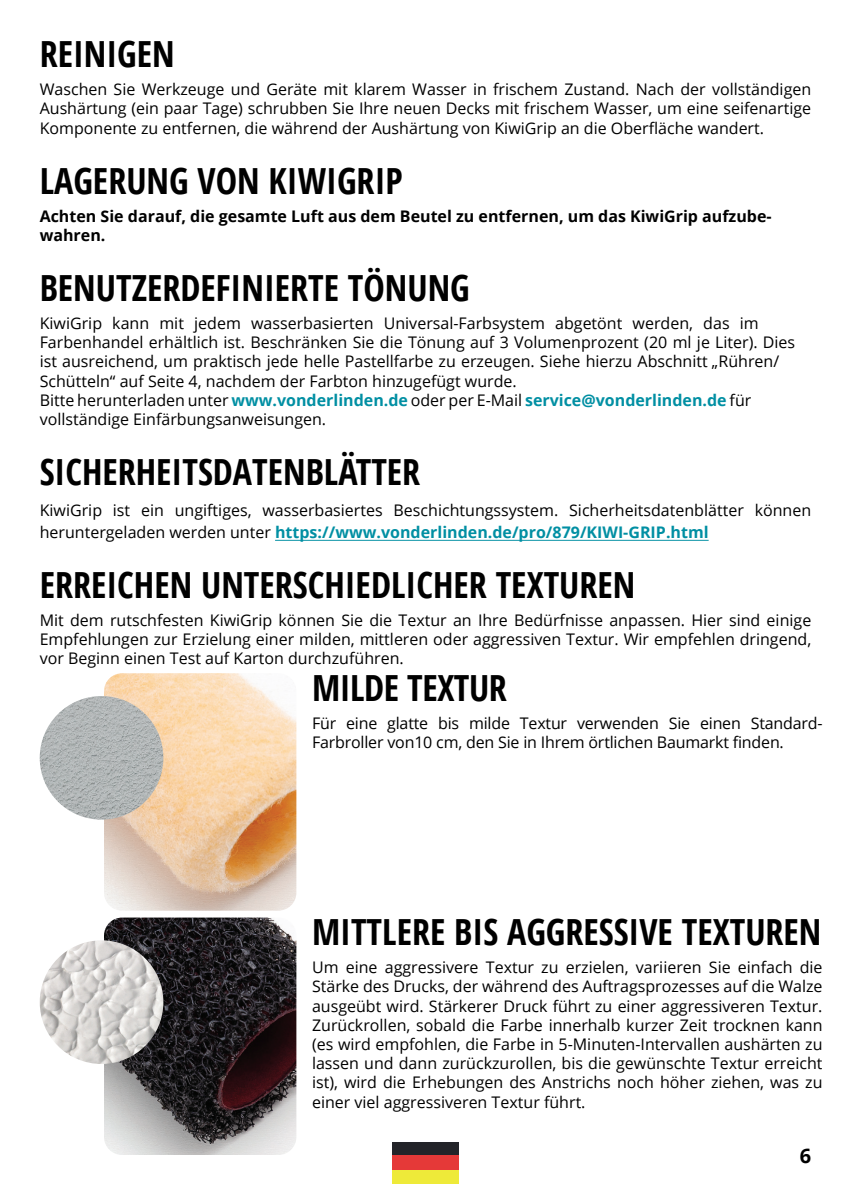
<style>
.page{position:relative;width:851px;height:1191px;background:#fff}
.page>*{position:absolute;margin:0;border:0;box-sizing:border-box;transform-origin:0 0}
.t1{font:700 condensed 36px "Open Sans";color:#000}
.t2{font:700 20px "Open Sans";color:#000}
.t3{font:16px/19.2px "Open Sans";color:#000}
.t4{font:700 16px/19.2px "Open Sans";color:#000}
.s1{font-weight:700;color:#008fa3}
</style>
<div class="page">
<img style="left:104px;top:917px;width:192px;height:238px">
<img style="left:40px;top:940px;width:123px;height:124px;border-radius:62px">
<img style="left:104px;top:673px;width:192px;height:237px">
<img style="left:40px;top:696px;width:123px;height:123px;border-radius:62px">
<hr style="left:275px;top:540px;width:433px;height:1px;background:#008fa3">
<div style="left:392px;top:1141px;width:66px;height:42px;background:#232429"></div>
<div style="left:392px;top:1162px;width:66px;height:21px;background:#eeea39"></div>
<div style="left:392px;top:1155px;width:66px;height:14px;background:#e53938"></div>
<h1 class="t1" style="left:40px;top:29px;width:136px">REINIGEN</h1>
<p class="t3" style="left:40px;top:79px;width:773px;text-align:justify">Waschen Sie Werkzeuge und Geräte mit klarem Wasser in frischem Zustand. Nach der vollständigen Aushärtung (ein paar Tage) schrubben Sie Ihre neuen Decks mit frischem Wasser, um eine seifenartige Komponente zu entfernen, die während der Aushärtung von KiwiGrip an die Oberfläche wandert.</p>
<h1 class="t1" style="left:40px;top:155px;width:364px">LAGERUNG VON KIWIGRIP</h1>
<p class="t4" style="left:40px;top:206px;width:733px">Achten Sie darauf, die gesamte Luft aus dem Beutel zu entfernen, um das KiwiGrip aufzube&shy;wahren.</p>
<h1 class="t1" style="left:40px;top:263px;width:431px">BENUTZERDEFINIERTE TÖNUNG</h1>
<p class="t3" style="left:40px;top:313px;width:756px">KiwiGrip kann mit jedem wasserbasierten Universal-Farbsystem abgetönt werden, das im Farbenhandel erhältlich ist. Beschränken Sie die Tönung auf 3 Volumenprozent (20 ml je Liter). Dies ist ausreichend, um praktisch jede helle Pastellfarbe zu erzeugen. Siehe hierzu Abschnitt „Rühren/ Schütteln“ auf Seite 4, nachdem der Farbton hinzugefügt wurde.<br>Bitte herunterladen unter <span class="s1">www.vonderlinden.de</span> oder per E-Mail <span class="s1">service@vonderlinden.de</span> für vollständige Einfärbungsanweisungen.</p>
<h1 class="t1" style="left:40px;top:447px;width:382px">SICHERHEITSDATENBLÄTTER</h1>
<p class="t3" style="left:40px;top:498px;width:772px;line-height:22px">KiwiGrip ist ein ungiftiges, wasserbasiertes Beschichtungssystem. Sicherheitsdatenblätter können heruntergeladen werden unter <span class="s1">https://www.vonderlinden.de/pro/879/KIWI-GRIP.html</span></p>
<h1 class="t1" style="left:40px;top:559px;width:597px">ERREICHEN UNTERSCHIEDLICHER TEXTUREN</h1>
<p class="t3" style="left:40px;top:610px;width:773px;text-align:justify">Mit dem rutschfesten KiwiGrip können Sie die Textur an Ihre Bedürfnisse anpassen. Hier sind einige Empfehlungen zur Erzielung einer milden, mittleren oder aggressiven Textur. Wir empfehlen dringend, vor Beginn einen Test auf Karton durchzuführen.</p>
<h1 class="t1" style="left:312px;top:662px;width:196px">MILDE TEXTUR</h1>
<p class="t3" style="left:312px;top:713px;width:512px">Für eine glatte bis milde Textur verwenden Sie einen Standard-<br>Farbroller von10 cm, den Sie in Ihrem örtlichen Baumarkt finden.</p>
<h1 class="t1" style="left:312px;top:907px;width:511px">MITTLERE BIS AGGRESSIVE TEXTUREN</h1>
<p class="t3" style="left:312px;top:957px;width:512px;text-align:justify">Um eine aggressivere Textur zu erzielen, variieren Sie einfach die Stärke des Drucks, der während des Auftragsprozesses auf die Walze ausgeübt wird. Stärkerer Druck führt zu einer aggressiveren Textur.<br>Zurückrollen, sobald die Farbe innerhalb kurzer Zeit trocknen kann (es wird empfohlen, die Farbe in 5-Minuten-Intervallen aushärten zu lassen und dann zurückzurollen, bis die gewünschte Textur erreicht ist), wird die Erhebungen des Anstrichs noch höher ziehen, was zu einer viel aggressiveren Textur führt.</p>
<p class="t2" style="left:799px;top:1141px;width:13px">6</p>
</div>
